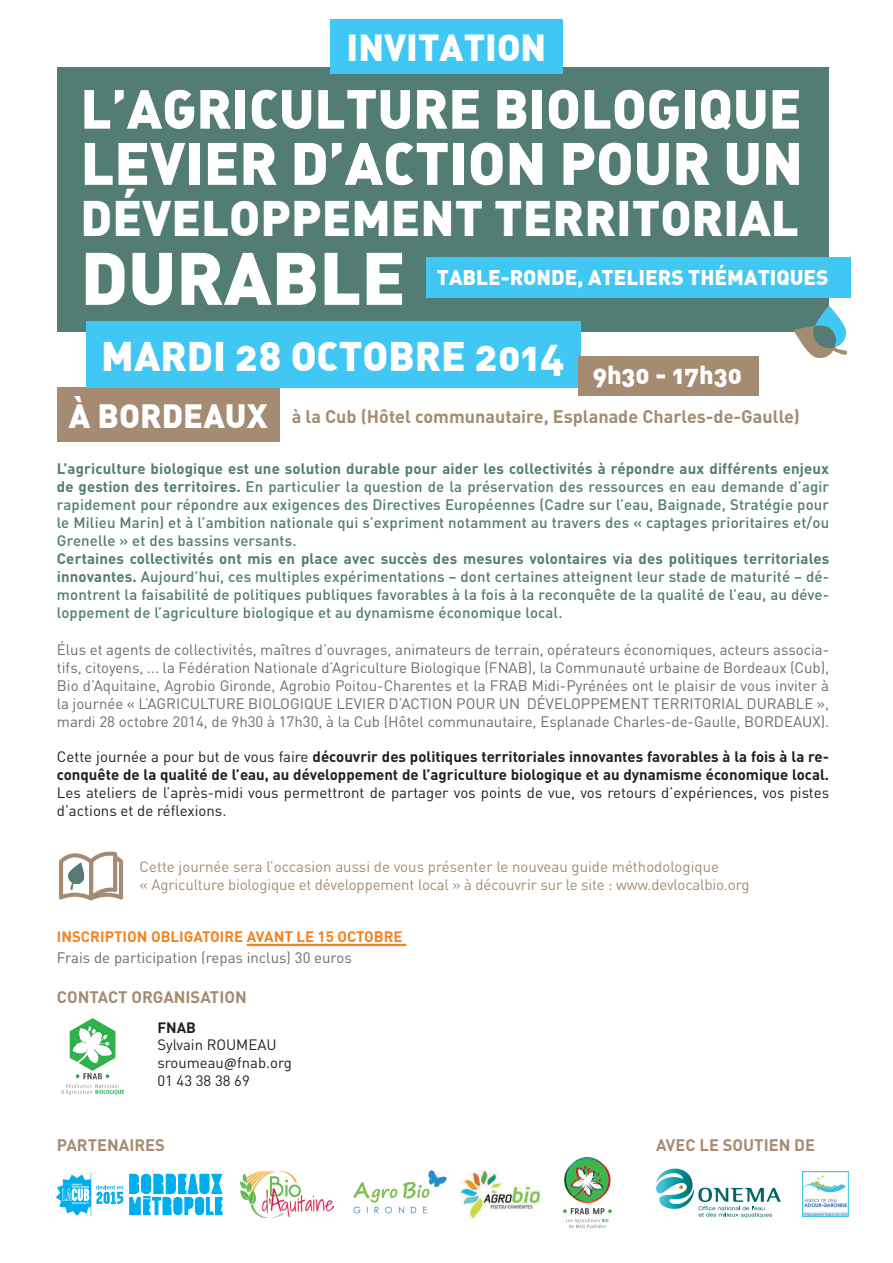
<style>
.page{position:relative;width:893px;height:1263px;background:#fff}
.page>*{position:absolute;margin:0;border:0;box-sizing:border-box;transform-origin:0 0}
.t1{font:900 73.05px "DIN Alternate";color:#fff}
.t2{font:900 58.8px "DIN Alternate";letter-spacing:-.005em;color:#fff}
.t3{font:900 54.15px "DIN Alternate";color:#fff}
.t4{font:900 48.9px "DIN Alternate";color:#fff}
.t5{font:900 40.5px "DIN Alternate";color:#fff}
.t6{font:900 36.9px "DIN Alternate";color:#fff}
.t7{font:900 33px "DIN Alternate";color:#fff}
.t8{font:900 25.5px "DIN Alternate";color:#fff}
.t9{font:900 20.85px "DIN Alternate";color:#fff}
.t10{font:700 18px "DIN";color:#a48b71}
.t11{font:700 16.5px "DIN";color:#a48b71}
.t12{font:500 15px/18px "DIN";letter-spacing:.01em;color:#527c74;text-align:justify}
.t13{font:15px/18px "DIN";color:#6c6d70;text-align:justify}
.t14{font:700 15px/18px "DIN";color:#231f20}
.t15{font:15px/18px "DIN";letter-spacing:-.01em;color:#a48b71}
.t16{font:15px/18px "DIN";color:#231f20}
.t17{font:700 15px "DIN";color:#f58220}
.t18{font:14.85px/17.9px "DIN";color:#231f20}
.t19{font:700 14.85px "DIN";color:#231f20}
.s1{font-weight:700}
.s2{font-weight:400}
.s3{font-family:"Calibri"}
</style>
<div class="page">
<hr style="left:247px;top:944px;width:159px;height:2px;background:#f58220">
<div style="left:57px;top:67px;width:771px;height:265px;background:#527c74"></div>
<div style="left:426px;top:257px;width:424px;height:41px;background:#40c7f4"></div>
<div style="left:57px;top:387px;width:223px;height:54px;background:#a48b71"></div>
<div style="left:86px;top:321px;width:494px;height:67px;background:#40c7f4"></div>
<svg style="left:794px;top:306px;width:53px;height:52px"></svg>
<div style="left:578px;top:356px;width:180px;height:40px;background:#a48b71"></div>
<img style="left:62px;top:1018px;width:62px;height:76px">
<svg style="left:656px;top:1168px;width:125px;height:49px"></svg>
<img style="left:563px;top:1158px;width:48px;height:71px">
<img style="left:460px;top:1170px;width:80px;height:50px">
<img style="left:353px;top:1170px;width:94px;height:44px">
<img style="left:240px;top:1172px;width:93px;height:45px">
<img style="left:804px;top:1175px;width:42px;height:39px">
<div style="left:802px;top:1171px;width:46px;height:45px;border:1px solid #33c0f0"></div>
<svg style="left:59px;top:851px;width:64px;height:49px"></svg>
<div style="left:330px;top:19px;width:233px;height:54px;background:#40c7f4"></div>
<svg style="left:56px;top:1172px;width:67px;height:44px"></svg>
<svg style="left:129px;top:1174px;width:94px;height:41px"></svg>
<div style="left:173px;top:1197px;width:9px;height:18px;background:#00aeef;border-radius:4px"></div>
<h3 class="t6" style="left:347px;top:23px;width:201px">INVITATION</h3>
<h3 class="t3" style="left:81px;top:73px;width:723px">L’AGRICULTURE BIOLOGIQUE</h3>
<h2 class="t2" style="left:81px;top:124px;width:724px">LEVIER D’ACTION POUR UN</h2>
<h3 class="t4" style="left:81px;top:186px;width:720px">DÉVELOPPEMENT TERRITORIAL</h3>
<h1 class="t1" style="left:81px;top:230px;width:327px">DURABLE</h1>
<h3 class="t9" style="left:437px;top:264px;width:26px">TABLE</h3>
<h3 class="t9" style="left:501px;top:264px;width:23px">-RONDE</h3>
<h3 class="t9" style="left:577px;top:264px;width:37px">, ATELIER</h3>
<h3 class="t9" style="left:671px;top:264px;width:57px">S THÉMATIQUES</h3>
<h3 class="t5" style="left:101px;top:329px;width:25px">MARDI</h3>
<h3 class="t5" style="left:235px;top:329px;width:81px">28 OCTOBRE</h3>
<h3 class="t8" style="left:475px;top:357px;width:268px"><sup>2014</sup> 9H30 - 17H30</h3>
<p class="t10" style="left:292px;top:405px;width:510px">à la Cub (Hôtel communautaire, Esplanade Charles-de-Gaulle)</p>
<h3 class="t7" style="left:69px;top:394px;width:200px">À BORDEAUX</h3>
<p class="t12" style="left:57px;top:459px;width:774px"><span class="s1">L’agriculture biologique est une solution durable pour aider les collectivités à répondre aux différents enjeux de gestion des territoires.</span> En particulier la question de la préservation des ressources en eau demande d’agir rapidement pour répondre aux exigences des Directives Européennes (Cadre sur l’eau, Baignade, Stratégie pour le Milieu Marin) et à l’ambition nationale qui s’expriment notamment au travers des « captages prioritaires et/ou Grenelle » et des bassins versants.</p>
<p class="t12" style="left:57px;top:549px;width:774px"><span class="s1">Certaines collectivités ont mis en place avec succès des mesures volontaires via des politiques territoriales innovantes.</span> Aujourd’hui, ces multiples expérimentations – dont certaines atteignent leur stade de maturité – dé&shy;montrent la faisabilité de politiques publiques favorables à la fois à la reconquête de la qualité de l’eau, au déve&shy;loppement de l’agriculture biologique et au dynamisme économique local.</p>
<p class="t13" style="left:57px;top:641px;width:774px">Élus et agents de collectivités, maîtres d’ouvrages, animateurs de terrain, opérateurs économiques, acteurs associa&shy;tifs, citoyens, ... la Fédération Nationale d’Agriculture Biologique (FNAB), la Communauté urbaine de Bordeaux (Cub), Bio d’Aquitaine, Agrobio Gironde, Agrobio Poitou-Charentes et la FRAB Midi-Pyrénées ont le plaisir de vous inviter à la journée « L’AGRICULTURE BIOLOGIQUE LEVIER D’ACTION POUR UN DÉVELOPPEMENT TERRITORIAL DURABLE », mardi 28 octobre 2014, de 9h30 à 17h30, à la Cub (Hôtel communautaire, Esplanade Charles-de-Gaulle, BORDEAUX).</p>
<p class="t14" style="left:57px;top:747px;width:774px"><span class="s2">Cette journée a pour but de vous faire</span> découvrir des politiques territoriales innovantes favorables à la fois à la re&shy;conquête de la qualité de l’eau, au développement de l’agriculture biologique et au dynamisme économique local.</p>
<p class="t16" style="left:57px;top:783px;width:774px">Les ateliers de l’après-midi vous permettront de partager vos points de vue, vos retours d’expériences, vos pistes d’actions et de réflexions.</p>
<p class="t15" style="left:140px;top:857px;width:612px">Cette journée sera l’occasion aussi de vous présenter le nouveau guide méthodologique<br>« Agriculture biologique et développement local » à découvrir sur le site : www.devlocalbio.org</p>
<p class="t17" style="left:57px;top:927px;width:347px">INSCRIPTION OBLIGATOIRE AVANT LE 15 OCTOBRE</p>
<p class="t13" style="left:57px;top:948px;width:296px">Frais de participation (repas inclus) 30 euros</p>
<p class="t11" style="left:57px;top:987px;width:191px">CONTACT ORGANISATION</p>
<p class="t19" style="left:157px;top:1017px;width:40px">FNAB</p>
<p class="t18" style="left:157px;top:1036px;width:136px">Sylvain ROUMEAU sroumeau<span class="s3">@</span>fnab.org<br>01 43 38 38 69</p>
<p class="t11" style="left:57px;top:1134px;width:110px">PARTENAIRES</p>
<p class="t11" style="left:656px;top:1134px;width:161px">AVEC LE SOUTIEN DE</p>
</div>
